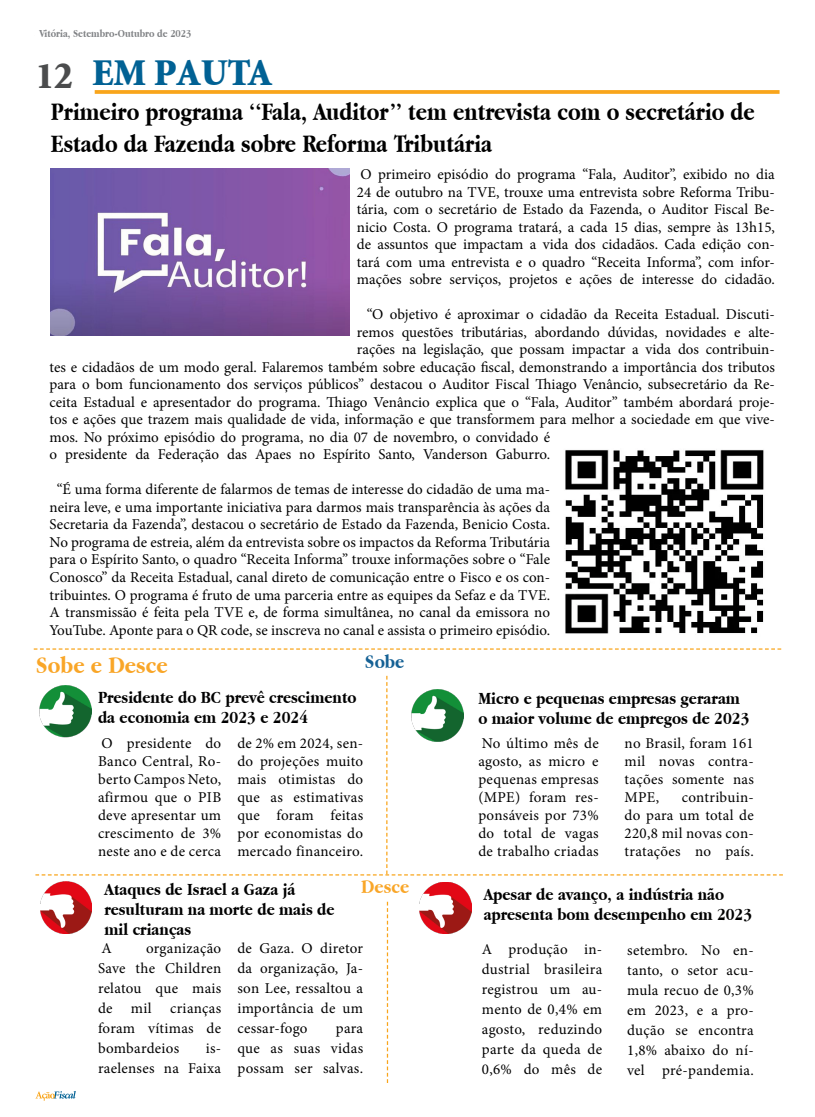
<style>
.page{position:relative;width:815px;height:1117px;background:#fff}
.page>*{position:absolute;margin:0;border:0;box-sizing:border-box;transform-origin:0 0}
.Capa_-_Chamadas{font:900 37.5px "Atlantix Black S Si";color:#016194}
.t1{font:900 37.5px "Atlantix Black S Si";color:#4b4c4d}
.t2{font:700 26.25px/31.5px "Apple Garamond";color:#000}
.Título_2_-_azul{font:700 25px "Apple Garamond";color:#f9a628;scale:1.05 1}
.Título_2_-_azul-2{font:700 20.12px "Apple Garamond";color:#f9a628;scale:1.05 1}
.Título_2_-_azul-3{font:700 20.12px "Apple Garamond";color:#156195;scale:1.05 1}
.Título_2_-_azul-4{font:700 17.75px/20px "Apple Garamond";color:#000001;scale:1.05 1}
.t3{font:700 17.75px "Apple Garamond";color:#000;scale:1.05 1}
.t4{font:15px/18px "Minion Pro";color:#000;text-align:justify}
.t5{font:15px "Apple Garamond";color:#808285}
.t6{font:15px/20px "Minion Pro";letter-spacing:.02em;color:#000;text-align:right}
.Publicado_em_por{font:700 11.25px "Apple Garamond";color:#808285}
</style>
<div class="page">
<svg style="left:35px;top:1091px;width:41px;height:9px"></svg>
<svg style="left:95px;top:90px;width:685px;height:4px;background:#f9aa28"></svg>
<img style="left:40px;top:881px;width:52px;height:52px">
<img style="left:51px;top:168px;width:299px;height:167px">
<img style="left:420px;top:882px;width:51px;height:51px">
<svg style="left:34px;top:648px;width:747px;height:1px"></svg>
<svg style="left:387px;top:901px;width:1px;height:181px"></svg>
<img style="left:565px;top:449px;width:199px;height:185px">
<svg style="left:35px;top:675px;width:748px;height:200px"></svg>
<p class="Publicado_em_por" style="left:40px;top:27px;width:154px">Vitória, Setembro-Outubro de 2023</p>
<p class="t5" style="left:36px;top:31px;width:156px">Vitória, Julho-Agosto de 2021</p>
<p class="Capa_-_Chamadas" style="left:92px;top:54px;width:181px">EM PAUTA</p>
<h1 class="t1" style="left:35px;top:57px;width:39px">12</h1>
<p class="t2" style="left:51px;top:96px;width:706px">Primeiro programa ‘‘Fala, Auditor’’ tem entrevista com o secretário de<br>Estado da Fazenda sobre Reforma Tributária</p>
<p class="t4" style="left:357px;top:166px;width:420px;line-height:17.5px">O primeiro episódio do programa “Fala, Auditor”, exibido no dia 24 de outubro na TVE, trouxe uma entrevista sobre Reforma Tribu&shy;tária, com o secretário de Estado da Fazenda, o Auditor Fiscal Be&shy;nicio Costa. O programa tratará, a cada 15 dias, sempre às 13h15, de assuntos que impactam a vida dos cidadãos. Cada edição con&shy;tará com uma entrevista e o quadro “Receita Informa”, com infor&shy;mações sobre serviços, projetos e ações de interesse do cidadão.</p>
<p class="t4" style="left:367px;top:305px;width:410px">“O objetivo é aproximar o cidadão da Receita Estadual. Discuti-</p>
<p class="t4" style="left:357px;top:323px;width:420px">remos questões tributárias, abordando dúvidas, novidades e alte-</p>
<p class="t4" style="left:357px;top:340px;width:420px">rações na legislação, que possam impactar a vida dos contribuin-</p>
<p class="t4" style="left:50px;top:358px;width:727px">tes e cidadãos de um modo geral. Falaremos também sobre educação fiscal, demonstrando a importância dos tributos</p>
<p class="t4" style="left:50px;top:375px;width:727px">para o bom funcionamento dos serviços públicos” destacou o Auditor Fiscal Thiago Venâncio, subsecretário da Re-</p>
<p class="t4" style="left:50px;top:393px;width:727px">ceita Estadual e apresentador do programa. Thiago Venâncio explica que o “Fala, Auditor” também abordará proje-</p>
<p class="t4" style="left:50px;top:410px;width:727px">tos e ações que trazem mais qualidade de vida, informação e que transformem para melhor a sociedade em que vive-</p>
<p class="t4" style="left:50px;top:428px;width:502px">mos. No próximo episódio do programa, no dia 07 de novembro, o convidado é</p>
<p class="t4" style="left:50px;top:445px;width:502px">o presidente da Federação das Apaes no Espírito Santo, Vanderson Gaburro.</p>
<p class="t4" style="left:50px;top:481px;width:502px;line-height:17.5px;text-align:center">“É uma forma diferente de falarmos de temas de interesse do cidadão de uma ma&shy;neira leve, e uma importante iniciativa para darmos mais transparência às ações da Secretaria da Fazenda”, destacou o secretário de Estado da Fazenda, Benicio Costa.<br>No programa de estreia, além da entrevista sobre os impactos da Reforma Tributária para o Espírito Santo, o quadro “Receita Informa” trouxe informações sobre o “Fale Conosco” da Receita Estadual, canal direto de comunicação entre o Fisco e os con&shy;tribuintes. O programa é fruto de uma parceria entre as equipes da Sefaz e da TVE.<br>A transmissão é feita pela TVE e, de forma simultânea, no canal da emissora no YouTube. Aponte para o QR code, se inscreva no canal e assista o primeiro episódio.</p>
<p class="Título_2_-_azul" style="left:36px;top:651px;width:127px">Sobe e Desce</p>
<p class="Título_2_-_azul-4" style="left:98px;top:686px;width:248px">Presidente do BC prevê crescimento da economia em 2023 e 2024</p>
<p class="Título_2_-_azul-3" style="left:365px;top:650px;width:39px">Sobe</p>
<p class="t4" style="left:98px;top:734px;width:125px">O presidente do Banco Central, Ro&shy;berto Campos Neto, afirmou que o PIB deve apresentar um crescimento de 3% neste ano e de cerca</p>
<p class="t4" style="left:237px;top:734px;width:127px">de 2% em 2024, sen&shy;do projeções muito mais otimistas do que as estimativas que foram feitas por economistas do mercado financeiro.</p>
<p class="Título_2_-_azul-2" style="left:361px;top:875px;width:47px">Desce</p>
<p class="Título_2_-_azul-4" style="left:105px;top:879px;width:221px">Ataques de Israel a Gaza já resulturam na morte de mais de mil crianças</p>
<p class="t4" style="left:102px;top:938px;width:12px">A</p>
<p class="t4" style="left:237px;top:938px;width:127px;line-height:20px">de Gaza. O diretor da organização, Ja&shy;son Lee, ressaltou a importância de um cessar-fogo</p>
<p class="t4" style="left:98px;top:937px;width:125px;line-height:20px;text-indent:48px">organização Save the Children relatou que mais de mil crianças foram vítimas de bombardeios</p>
<p class="t4" style="left:237px;top:1018px;width:127px;line-height:20px;text-indent:98px">para que as suas vidas possam ser salvas.</p>
<p class="t6" style="left:98px;top:1037px;width:125px">is-<br>raelenses na Faixa</p>
<p class="t3" style="left:478px;top:688px;width:251px">Micro e pequenas empresas geraram</p>
<p class="t3" style="left:478px;top:708px;width:260px">o maior volume de empregos de 2023</p>
<p class="t4" style="left:478px;top:734px;width:122px">No último mês de agosto, as micro e pequenas empresas (MPE) foram res&shy;ponsáveis por 73% do total de vagas de trabalho criadas</p>
<p class="t4" style="left:625px;top:734px;width:131px">no Brasil, foram 161 mil novas contra&shy;tações somente nas MPE,</p>
<p class="t4" style="left:625px;top:788px;width:131px;text-indent:57px">contribuin&shy;do para um total de 220,8 mil novas con&shy;tratações no país.</p>
<p class="Título_2_-_azul-4" style="left:484px;top:884px;width:257px">Apesar de avanço, a indústria não apresenta bom desempenho em 2023</p>
<p class="t4" style="left:482px;top:939px;width:122px;line-height:20px">A produção in&shy;dustrial brasileira registrou um au&shy;mento de 0,4% em agosto, reduzindo parte da queda de 0,6% do mês de</p>
<p class="t4" style="left:627px;top:940px;width:128px;line-height:20px">setembro. No en&shy;tanto, o setor acu&shy;mula recuo de 0,3% em 2023, e a pro&shy;dução se encontra 1,8% abaixo do ní&shy;vel pré-pandemia.</p>
</div>
